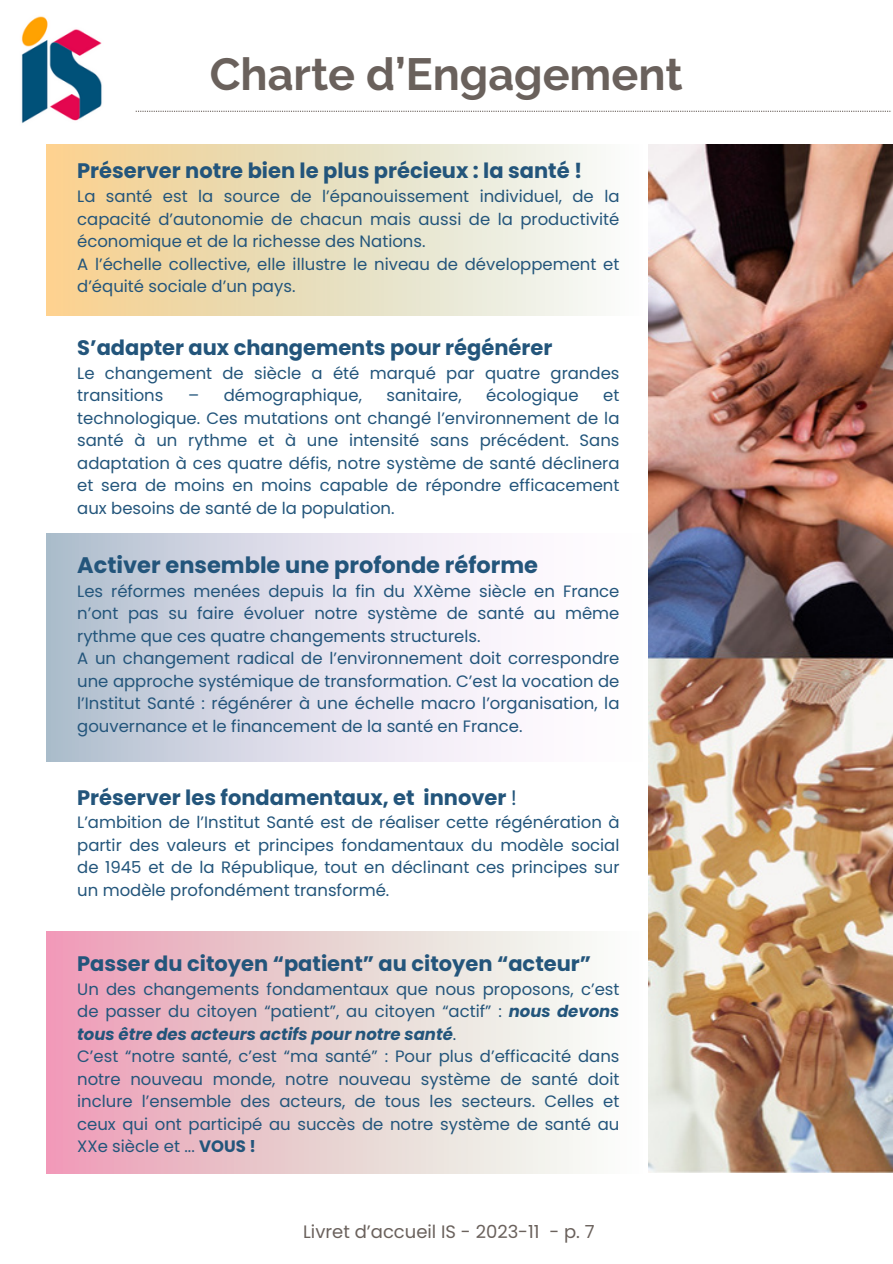
<style>
.page{position:relative;width:893px;height:1264px;background:#fff}
.page>*{position:absolute;margin:0;border:0;box-sizing:border-box;transform-origin:0 0}
.t1{font:700 45px "Raleway";color:#6a615c}
.t2{font:700 22.5px "Poppins";color:#23557b}
.t3{font:700 21px "Poppins";color:#23557b}
.t4{font:18px "Poppins";color:#6a615c}
.t5{font:16.5px/22.5px "Poppins";color:#23557b;text-align:justify}
.s1{font-weight:400}
.s2{font-weight:700;font-style:italic}
.s3{font-weight:700}
</style>
<div class="page">
<div style="left:46px;top:145px;width:597px;height:171px;background:linear-gradient(to right,#efcd8c,#eef9fb)"></div>
<img style="left:21px;top:16px;width:81px;height:107px">
<svg style="left:136px;top:111px;width:755px;height:1px"></svg>
<div style="left:46px;top:533px;width:597px;height:228px;background:linear-gradient(to right,#b7c1d2,#fff)"></div>
<div style="left:46px;top:931px;width:597px;height:242px;background:linear-gradient(to right,#e89fb3,#f4fff8)"></div>
<img style="left:648px;top:145px;width:244px;height:1027px">
<p class="t1" style="left:210px;top:48px;width:474px">Charte d’Engagement</p>
<p class="t3" style="left:77px;top:156px;width:506px">Préserver notre bien le plus précieux : la santé !</p>
<p class="t5" style="left:77px;top:185px;width:543px">La santé est la source de l’épanouissement individuel, de la capacité d’autonomie de chacun mais aussi de la productivité économique et de la richesse des Nations.</p>
<p class="t5" style="left:77px;top:252px;width:543px">A l’échelle collective, elle illustre le niveau de développement et d’équité sociale d’un pays.</p>
<p class="t3" style="left:77px;top:333px;width:476px">S’adapter aux changements pour régénérer</p>
<p class="t5" style="left:77px;top:361px;width:543px">Le changement de siècle a été marqué par quatre grandes transitions</p>
<p class="t5" style="left:188px;top:384px;width:175px">– démographique,</p>
<p class="t5" style="left:386px;top:384px;width:77px">sanitaire,</p>
<p class="t5" style="left:486px;top:384px;width:94px">écologique</p>
<p class="t5" style="left:77px;top:384px;width:543px;text-indent:526px">et technologique. Ces mutations ont changé l’environnement de la santé à un rythme et à une intensité sans précédent. Sans adaptation à ces quatre défis, notre système de santé déclinera et sera de moins en moins capable de répondre efficacement aux besoins de santé de la population.</p>
<p class="t2" style="left:77px;top:549px;width:462px">Activer ensemble une profonde réforme</p>
<p class="t5" style="left:77px;top:579px;width:543px">Les réformes menées depuis la fin du XXème siècle en France n’ont pas su faire évoluer notre système de santé au même rythme que ces quatre changements structurels.</p>
<p class="t5" style="left:77px;top:647px;width:543px">A un changement radical de l’environnement doit correspondre une approche systémique de transformation. C’est la vocation de l’Institut Santé : régénérer à une échelle macro l’organisation, la gouvernance et le financement de la santé en France.</p>
<p class="t3" style="left:77px;top:782px;width:441px">Préserver les fondamentaux, et innover <span class="s1">!</span></p>
<p class="t5" style="left:77px;top:811px;width:543px">L’ambition de l’Institut Santé est de réaliser cette régénération à partir des valeurs et principes fondamentaux du modèle social de 1945 et de la République, tout en déclinant ces principes sur un modèle profondément transformé.</p>
<p class="t3" style="left:77px;top:949px;width:515px">Passer du citoyen “patient” au citoyen “acteur”</p>
<p class="t5" style="left:77px;top:977px;width:543px">Un des changements fondamentaux que nous proposons, c’est de passer du citoyen “patient”, au citoyen “actif” : <span class="s2">nous devons tous être des acteurs actifs pour notre santé</span>.</p>
<p class="t5" style="left:77px;top:1045px;width:543px">C’est “notre santé, c’est “ma santé” : Pour plus d’efficacité dans notre nouveau monde, notre nouveau système de santé doit inclure l’ensemble des acteurs, de tous les secteurs. Celles et ceux qui ont participé au succès de notre système de santé au XXe siècle et ... <span class="s3">VOUS !</span></p>
<p class="t4" style="left:303px;top:1219px;width:293px">Livret d’accueil IS - 2023-11 - p. 7</p>
</div>
